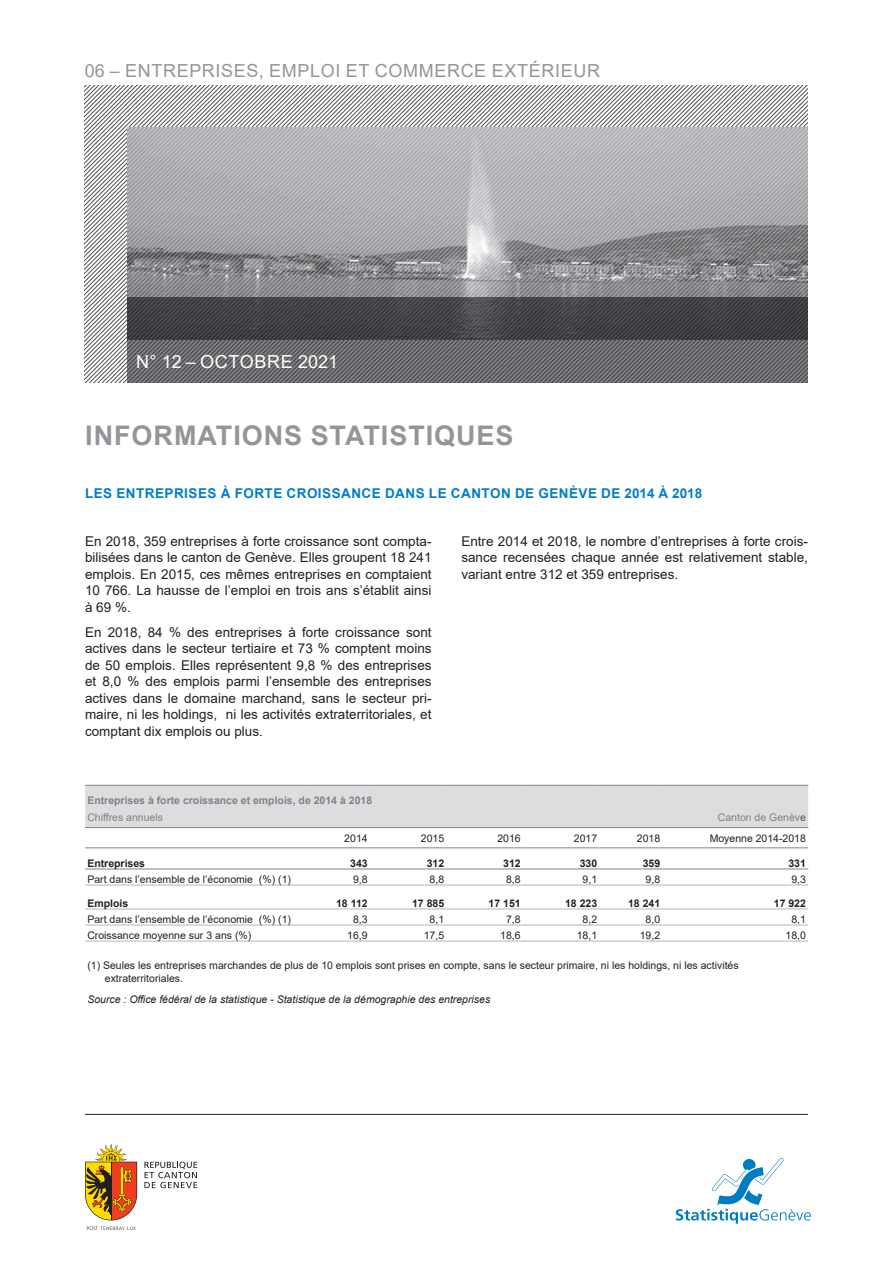
<style>
.page{position:relative;width:893px;height:1263px;background:#fff}
.page>*{position:absolute;margin:0;border:0;box-sizing:border-box;transform-origin:0 0}
.t1{font:700 27px "Arial";letter-spacing:.035em;color:#939598}
.t2{font:18px "Arial";letter-spacing:.035em;color:#939598}
.t3{font:18px "Arial";letter-spacing:.025em;color:#fff}
.texte_-_texte_couran{font:13.5px/16.5px "Arial";color:#231f20;text-align:justify}
.t4{font:700 13.5px "Arial";letter-spacing:.035em;color:#007ec5}
.t5{font:10.5px "Arial";color:#231f20}
.t6{font:italic 10.5px "Arial";color:#231f20}
.t7{font:700 10.5px "Arial";color:#231f20}
.t8{font:700 10.5px "Arial";color:#808285}
.t9{font:10.5px "Arial";color:#808285}
.s1{color:#585554}
</style>
<div class="page">
<hr style="left:85px;top:1114px;width:723px;height:1px;background:#231f20">
<svg style="left:87px;top:1226px;width:49px;height:4px"></svg>
<svg style="left:85px;top:1143px;width:52px;height:77px"></svg>
<hr style="left:111px;top:1162px;width:1px;height:58px;background:#231f20">
<svg style="left:144px;top:1162px;width:53px;height:26px"></svg>
<svg style="left:676px;top:1158px;width:135px;height:65px"></svg>
<svg style="left:85px;top:85px;width:122px;height:298px"></svg>
<svg style="left:207px;top:85px;width:601px;height:43px"></svg>
<svg style="left:127px;top:128px;width:175px;height:170px;background:#a0a2a5"></svg>
<svg style="left:302px;top:128px;width:506px;height:170px;background:#a5a6a9"></svg>
<svg style="left:127px;top:298px;width:681px;height:85px;background:#555659"></svg>
<div style="left:85px;top:786px;width:723px;height:41px;background:#dcdddf"></div>
<svg style="left:85px;top:848px;width:723px;height:93px"></svg>
<hr style="left:85px;top:885px;width:224px;height:1px;background:#b6b6b5">
<hr style="left:309px;top:885px;width:61px;height:1px;background:#b6b6b5">
<hr style="left:370px;top:885px;width:76px;height:1px;background:#b6b6b5">
<hr style="left:446px;top:885px;width:77px;height:1px;background:#b6b6b5">
<hr style="left:523px;top:885px;width:76px;height:1px;background:#b6b6b5">
<hr style="left:599px;top:885px;width:63px;height:1px;background:#b6b6b5">
<hr style="left:662px;top:885px;width:146px;height:1px;background:#b6b6b5">
<hr style="left:85px;top:909px;width:224px;height:1px;background:#b6b6b5">
<hr style="left:309px;top:909px;width:61px;height:1px;background:#b6b6b5">
<hr style="left:370px;top:909px;width:76px;height:1px;background:#b6b6b5">
<hr style="left:446px;top:909px;width:77px;height:1px;background:#b6b6b5">
<hr style="left:523px;top:909px;width:76px;height:1px;background:#b6b6b5">
<hr style="left:599px;top:909px;width:63px;height:1px;background:#b6b6b5">
<hr style="left:662px;top:909px;width:146px;height:1px;background:#b6b6b5">
<hr style="left:85px;top:925px;width:224px;height:1px;background:#b6b6b5">
<hr style="left:309px;top:925px;width:61px;height:1px;background:#b6b6b5">
<hr style="left:370px;top:925px;width:76px;height:1px;background:#b6b6b5">
<hr style="left:446px;top:925px;width:77px;height:1px;background:#b6b6b5">
<hr style="left:523px;top:925px;width:76px;height:1px;background:#b6b6b5">
<hr style="left:599px;top:925px;width:63px;height:1px;background:#b6b6b5">
<hr style="left:662px;top:925px;width:146px;height:1px;background:#b6b6b5">
<hr style="left:85px;top:941px;width:224px;height:1px;background:#b6b6b5">
<hr style="left:309px;top:941px;width:61px;height:1px;background:#b6b6b5">
<hr style="left:370px;top:941px;width:76px;height:1px;background:#b6b6b5">
<hr style="left:446px;top:941px;width:77px;height:1px;background:#b6b6b5">
<hr style="left:523px;top:941px;width:76px;height:1px;background:#b6b6b5">
<hr style="left:599px;top:941px;width:63px;height:1px;background:#b6b6b5">
<hr style="left:662px;top:941px;width:146px;height:1px;background:#b6b6b5">
<hr style="left:85px;top:785px;width:224px;height:1px;background:#808285">
<hr style="left:309px;top:785px;width:61px;height:1px;background:#808285">
<hr style="left:370px;top:785px;width:76px;height:1px;background:#808285">
<hr style="left:446px;top:785px;width:77px;height:1px;background:#808285">
<hr style="left:523px;top:785px;width:76px;height:1px;background:#808285">
<hr style="left:599px;top:785px;width:63px;height:1px;background:#808285">
<hr style="left:662px;top:785px;width:146px;height:1px;background:#808285">
<hr style="left:85px;top:827px;width:224px;height:1px;background:#808285">
<hr style="left:309px;top:827px;width:61px;height:1px;background:#808285">
<hr style="left:370px;top:827px;width:76px;height:1px;background:#808285">
<hr style="left:446px;top:827px;width:77px;height:1px;background:#808285">
<hr style="left:523px;top:827px;width:76px;height:1px;background:#808285">
<hr style="left:599px;top:827px;width:63px;height:1px;background:#808285">
<hr style="left:662px;top:827px;width:146px;height:1px;background:#808285">
<hr style="left:85px;top:847px;width:224px;height:1px;background:#808285">
<hr style="left:309px;top:847px;width:61px;height:1px;background:#808285">
<hr style="left:370px;top:847px;width:76px;height:1px;background:#808285">
<hr style="left:446px;top:847px;width:77px;height:1px;background:#808285">
<hr style="left:523px;top:847px;width:76px;height:1px;background:#808285">
<hr style="left:599px;top:847px;width:63px;height:1px;background:#808285">
<hr style="left:662px;top:847px;width:146px;height:1px;background:#808285">
<hr style="left:85px;top:869px;width:224px;height:1px;background:#808285">
<hr style="left:309px;top:869px;width:61px;height:1px;background:#808285">
<hr style="left:370px;top:869px;width:76px;height:1px;background:#808285">
<hr style="left:446px;top:869px;width:77px;height:1px;background:#808285">
<hr style="left:523px;top:869px;width:76px;height:1px;background:#808285">
<hr style="left:599px;top:869px;width:63px;height:1px;background:#808285">
<hr style="left:662px;top:869px;width:146px;height:1px;background:#808285">
<h2 class="t2" style="left:85px;top:58px;width:517px">06 – ENTREPRISES, EMPLOI ET COMMERCE EXTÉRIEUR</h2>
<h2 class="t3" style="left:136px;top:349px;width:203px">N° 12 – OCTOBRE 2021</h2>
<h1 class="t1" style="left:85px;top:416px;width:430px">INFORMATIONS STATISTIQUES</h1>
<p class="t4" style="left:85px;top:483px;width:619px">LES ENTREPRISES À FORTE CROISSANCE DANS LE CANTON DE GENÈVE DE 2014 À 2018</p>
<p class="texte_-_texte_couran" style="left:85px;top:533px;width:348px">En 2018, 359 entreprises à forte croissance sont compta&shy;bilisées dans le canton de Genève. Elles groupent 18 241 emplois. En 2015, ces mêmes entreprises en comptaient 10 766. La hausse de l’emploi en trois ans s’établit ainsi à 69 %.</p>
<p class="texte_-_texte_couran" style="left:85px;top:624px;width:348px">En 2018, 84 % des entreprises à forte croissance sont actives dans le secteur tertiaire et 73 % comptent moins de 50 emplois. Elles représentent 9,8 % des entreprises et 8,0 % des emplois parmi l’ensemble des entreprises actives dans le domaine marchand, sans le secteur pri&shy;maire, ni les holdings, ni les activités extraterritoriales, et comptant dix emplois ou plus.</p>
<p class="texte_-_texte_couran" style="left:461px;top:533px;width:348px">Entre 2014 et 2018, le nombre d’entreprises à forte crois&shy;sance recensées chaque année est relativement stable, variant entre 312 et 359 entreprises.</p>
<p class="t8" style="left:87px;top:793px;width:286px">Entreprises à forte croissance et emplois, de 2014 à 2018</p>
<p class="t9" style="left:87px;top:810px;width:77px">Chiffres annuels</p>
<p class="t9" style="left:718px;top:810px;width:90px">Canton de Genèv<span class="s1">e</span></p>
<p class="t5" style="left:344px;top:831px;width:25px">2014</p>
<p class="t5" style="left:421px;top:831px;width:25px">2015</p>
<p class="t5" style="left:497px;top:831px;width:25px">2016</p>
<p class="t5" style="left:574px;top:831px;width:25px">2017</p>
<p class="t5" style="left:637px;top:831px;width:25px">2018</p>
<p class="t5" style="left:710px;top:831px;width:98px">Moyenne 2014-2018</p>
<p class="t7" style="left:87px;top:856px;width:59px">Entreprises</p>
<p class="t7" style="left:350px;top:856px;width:19px">343</p>
<p class="t7" style="left:427px;top:856px;width:19px">312</p>
<p class="t7" style="left:503px;top:856px;width:19px">312</p>
<p class="t7" style="left:580px;top:856px;width:19px">330</p>
<p class="t7" style="left:643px;top:856px;width:19px">359</p>
<p class="t7" style="left:788px;top:856px;width:19px">331</p>
<p class="t5" style="left:87px;top:872px;width:205px">Part dans l’ensemble de l’économie (%) (1)</p>
<p class="t5" style="left:353px;top:872px;width:16px">9,8</p>
<p class="t5" style="left:430px;top:872px;width:16px">8,8</p>
<p class="t5" style="left:506px;top:872px;width:16px">8,8</p>
<p class="t5" style="left:583px;top:872px;width:16px">9,1</p>
<p class="t5" style="left:646px;top:872px;width:16px">9,8</p>
<p class="t5" style="left:791px;top:872px;width:16px">9,3</p>
<p class="t7" style="left:87px;top:896px;width:42px">Emplois</p>
<p class="t7" style="left:336px;top:896px;width:33px">18 112</p>
<p class="t7" style="left:412px;top:896px;width:34px">17 885</p>
<p class="t7" style="left:489px;top:896px;width:34px">17 151</p>
<p class="t7" style="left:565px;top:896px;width:34px">18 223</p>
<p class="t7" style="left:628px;top:896px;width:34px">18 241</p>
<p class="t7" style="left:774px;top:896px;width:34px">17 922</p>
<p class="t5" style="left:87px;top:912px;width:205px">Part dans l’ensemble de l’économie (%) (1)</p>
<p class="t5" style="left:353px;top:912px;width:16px">8,3</p>
<p class="t5" style="left:430px;top:912px;width:16px">8,1</p>
<p class="t5" style="left:506px;top:912px;width:16px">7,8</p>
<p class="t5" style="left:583px;top:912px;width:16px">8,2</p>
<p class="t5" style="left:646px;top:912px;width:16px">8,0</p>
<p class="t5" style="left:791px;top:912px;width:16px">8,1</p>
<p class="t5" style="left:87px;top:928px;width:165px">Croissance moyenne sur 3 ans (%)</p>
<p class="t5" style="left:347px;top:928px;width:22px">16,9</p>
<p class="t5" style="left:424px;top:928px;width:22px">17,5</p>
<p class="t5" style="left:500px;top:928px;width:22px">18,6</p>
<p class="t5" style="left:577px;top:928px;width:22px">18,1</p>
<p class="t5" style="left:640px;top:928px;width:22px">19,2</p>
<p class="t5" style="left:786px;top:928px;width:22px">18,0</p>
<p class="t5" style="left:87px;top:958px;width:653px">(1) Seules les entreprises marchandes de plus de 10 emplois sont prises en compte, sans le secteur primaire, ni les holdings, ni les activités</p>
<p class="t5" style="left:105px;top:971px;width:80px">extraterritoriales.</p>
<p class="t6" style="left:87px;top:993px;width:404px">Source : Office fédéral de la statistique - Statistique de la démographie des entreprises</p>
</div>
